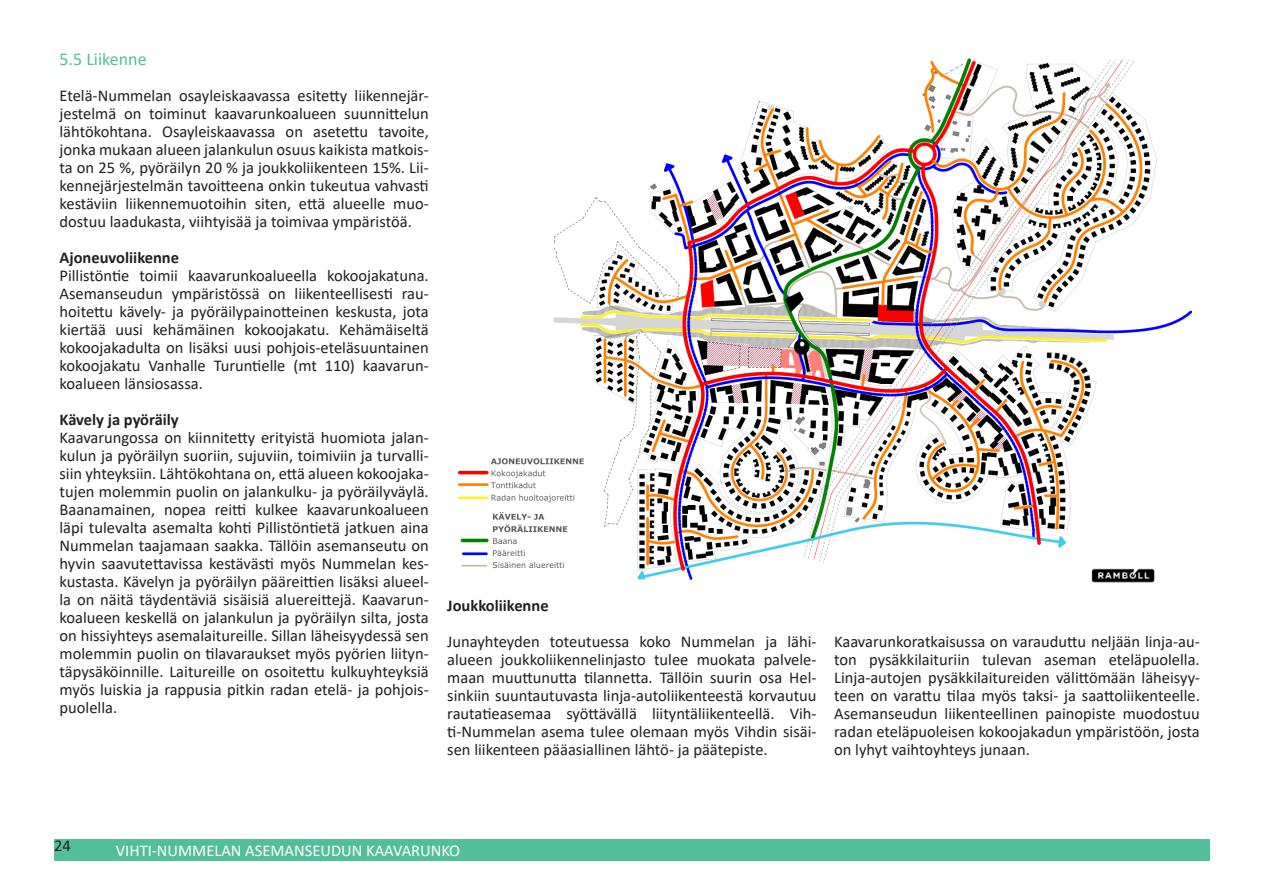
<style>
.page{position:relative;width:1263px;height:893px;background:#fff}
.page>*{position:absolute;margin:0;border:0;box-sizing:border-box;transform-origin:0 0}
.Otsikko1_1{font:18px "Calibri";color:#52be9a}
.Leipateksti{font:16.5px/18px "Calibri";color:#231f20;text-align:justify}
.Väliotsikko{font:700 16.5px "Calibri";color:#231f20}
.t1{font:16.5px "Calibri";color:#fff}
</style>
<div class="page">
<div style="left:54px;top:839px;width:1156px;height:21px;background:#52be9a"></div>
<img style="left:457px;top:58px;width:736px;height:525px">
<p class="Otsikko1_1" style="left:60px;top:46px;width:89px">5.5 Liikenne</p>
<p class="Leipateksti" style="left:60px;top:86px;width:371px">Etelä-Nummelan osayleiskaavassa esitetty liikennejär&shy;jestelmä on toiminut kaavarunkoalueen suunnittelun lähtökohtana. Osayleiskaavassa on asetettu tavoite, jonka mukaan alueen jalankulun osuus kaikista matkois&shy;ta on 25 %, pyöräilyn 20 % ja joukkoliikenteen 15%. Lii&shy;kennejärjestelmän tavoitteena onkin tukeutua vahvasti kestäviin liikennemuotoihin siten, että alueelle muo&shy;dostuu laadukasta, viihtyisää ja toimivaa ympäristöä.</p>
<p class="Väliotsikko" style="left:60px;top:245px;width:121px">Ajoneuvoliikenne</p>
<p class="Leipateksti" style="left:60px;top:266px;width:371px">Pillistöntie toimii kaavarunkoalueella kokoojakatuna.<br>Asemanseudun ympäristössä on liikenteellisesti rau&shy;hoitettu kävely- ja pyöräilypainotteinen keskusta, jota kiertää uusi kehämäinen kokoojakatu. Kehämäiseltä kokoojakadulta on lisäksi uusi pohjois-eteläsuuntainen kokoojakatu Vanhalle Turuntielle (mt 110) kaavarun&shy;koalueen länsiosassa.</p>
<p class="Väliotsikko" style="left:60px;top:407px;width:121px">Kävely ja pyöräily</p>
<p class="Leipateksti" style="left:60px;top:428px;width:371px">Kaavarungossa on kiinnitetty erityistä huomiota jalan&shy;kulun ja pyöräilyn suoriin, sujuviin, toimiviin ja turvalli&shy;siin yhteyksiin. Lähtökohtana on, että alueen kokoojaka&shy;tujen molemmin puolin on jalankulku- ja pyöräilyväylä.<br>Baanamainen, nopea reitti kulkee kaavarunkoalueen läpi tulevalta asemalta kohti Pillistöntietä jatkuen aina Nummelan taajamaan saakka. Tällöin asemanseutu on hyvin saavutettavissa kestävästi myös Nummelan kes&shy;kustasta. Kävelyn ja pyöräilyn pääreittien lisäksi alueel&shy;la on näitä täydentäviä sisäisiä aluereittejä. Kaavarun&shy;koalueen keskellä on jalankulun ja pyöräilyn silta, josta on hissiyhteys asemalaitureille. Sillan läheisyydessä sen molemmin puolin on tilavaraukset myös pyörien liityn&shy;täpysäköinnille. Laitureille on osoitettu kulkuyhteyksiä myös luiskia ja rappusia pitkin radan etelä- ja pohjois&shy;puolella.</p>
<p class="Väliotsikko" style="left:447px;top:594px;width:103px">Joukkoliikenne</p>
<p class="Leipateksti" style="left:447px;top:632px;width:371px">Junayhteyden toteutuessa koko Nummelan ja lähi&shy;alueen joukkoliikennelinjasto tulee muokata palvele&shy;maan muuttunutta tilannetta. Tällöin suurin osa Hel&shy;sinkiin suuntautuvasta linja-autoliikenteestä korvautuu rautatieasemaa syöttävällä liityntäliikenteellä. Vih&shy;ti-Nummelan asema tulee olemaan myös Vihdin sisäi&shy;sen liikenteen pääasiallinen lähtö- ja päätepiste.</p>
<p class="Leipateksti" style="left:834px;top:632px;width:367px">Kaavarunkoratkaisussa on varauduttu neljään linja-au&shy;ton pysäkkilaituriin tulevan aseman eteläpuolella.<br>Linja-autojen pysäkkilaitureiden välittömään läheisyy&shy;teen on varattu tilaa myös taksi- ja saattoliikenteelle.<br>Asemanseudun liikenteellinen painopiste muodostuu radan eteläpuoleisen kokoojakadun ympäristöön, josta on lyhyt vaihtoyhteys junaan.</p>
<p class="Leipateksti" style="left:54px;top:836px;width:18px">24</p>
<p class="t1" style="left:116px;top:839px;width:346px">VIHTI-NUMMELAN ASEMANSEUDUN KAAVARUNKO</p>
</div>
